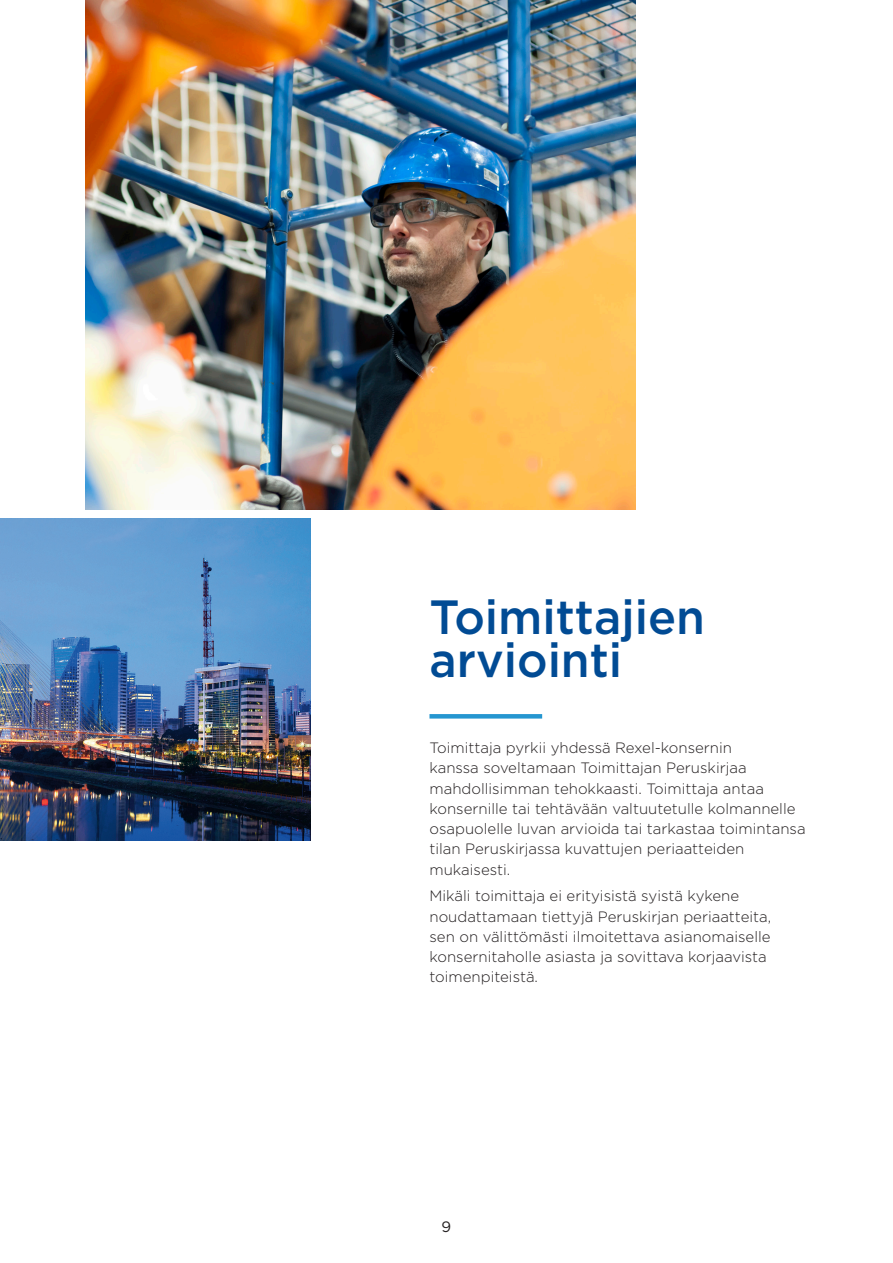
<style>
.page{position:relative;width:893px;height:1263px;background:#fff}
.page>*{position:absolute;margin:0;border:0;box-sizing:border-box;transform-origin:0 0}
.INTRO{font:500 48px/43.2px "Gotham";color:#014b94}
.TEXT{font:300 15px/20.2px "Gotham";color:#231f20}
.t1{font:15px "Gotham";color:#231f20}
</style>
<div class="page">
<img style="left:0;top:519px;width:310px;height:321px">
<img style="left:85px;top:0;width:551px;height:509px">
<svg style="left:429px;top:714px;width:113px;height:4px"></svg>
<p class="INTRO" style="left:429px;top:594px;width:277px">Toimittajien arviointi</p>
<p class="TEXT" style="left:429px;top:737px;width:378px">Toimittaja pyrkii yhdessä Rexel-konsernin<br>kanssa soveltamaan Toimittajan Peruskirjaa mahdollisimman tehokkaasti. Toimittaja antaa konsernille tai tehtävään valtuutetulle kolmannelle osapuolelle luvan arvioida tai tarkastaa toimintansa tilan Peruskirjassa kuvattujen periaatteiden mukaisesti.</p>
<p class="TEXT" style="left:429px;top:885px;width:343px">Mikäli toimittaja ei erityisistä syistä kykene noudattamaan tiettyjä Peruskirjan periaatteita, sen on välittömästi ilmoitettava asianomaiselle konsernitaholle asiasta ja sovittava korjaavista toimenpiteistä.</p>
<p class="t1" style="left:442px;top:1217px;width:11px">9</p>
</div>
